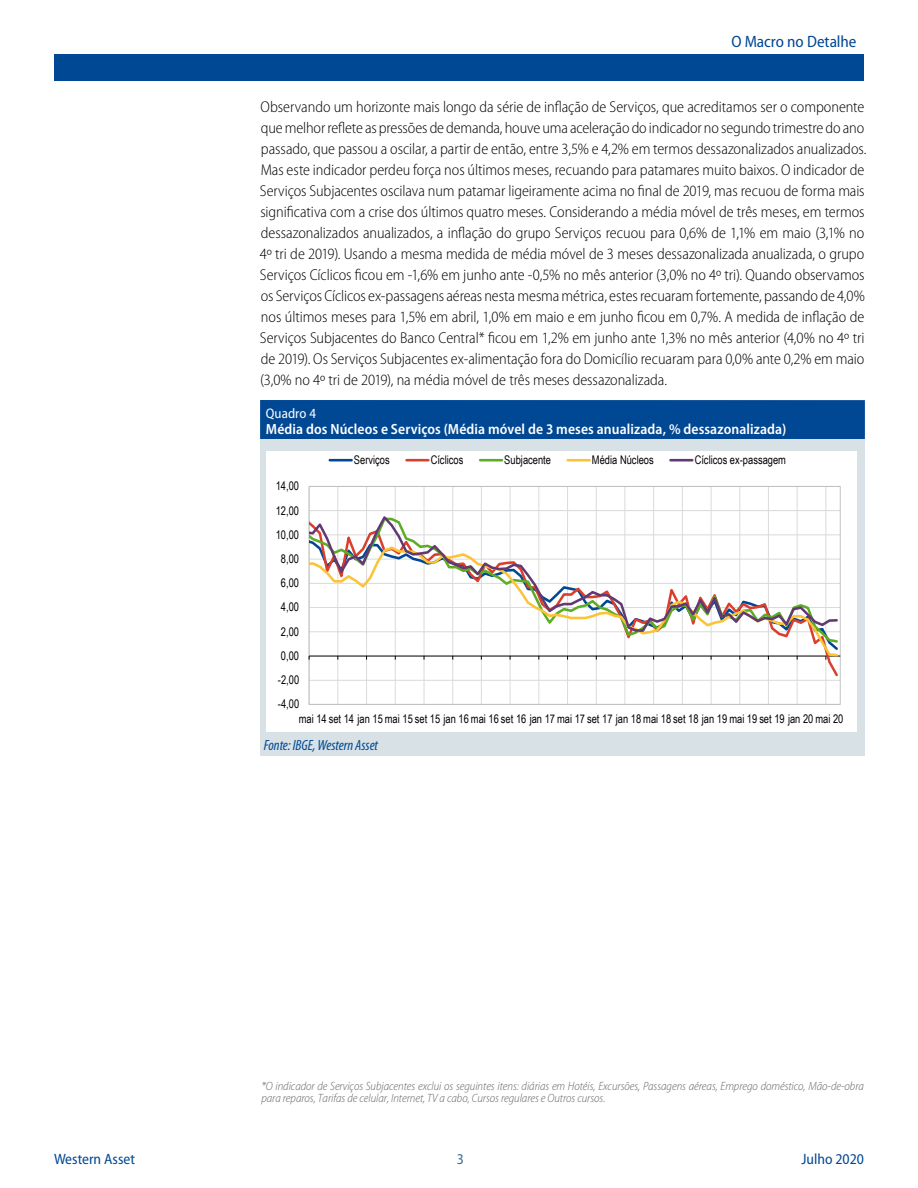
<style>
.page{position:relative;width:918px;height:1188px;background:#fff}
.page>*{position:absolute;margin:0;border:0;box-sizing:border-box;transform-origin:0 0}
.t1{font:semi-condensed 16.5px "Myriad Pro";color:#004894}
.t2{font:300 semi-condensed 15.75px/21px "Myriad Pro";letter-spacing:-.005em;color:#000}
.t3{font:semi-condensed 15px "Myriad Pro";color:#004894}
.t4{font:semi-condensed 15px "Myriad Pro";color:#3b6e8f}
.t5{font:600 semi-condensed 14.85px "Myriad Pro";letter-spacing:.005em;color:#fff}
.t6{font:italic condensed 14.85px "Myriad Pro";letter-spacing:-.005em;color:#004894}
.t7{font:semi-condensed 13.95px "Myriad Pro";letter-spacing:.005em;color:#fff}
.t8{font:italic 300 semi-condensed 12px/12px "Myriad Pro";letter-spacing:-.005em;color:#636466}
.t9{font:11.85px "Arial Narrow";color:#000;scale:.95 1}
</style>
<div class="page">
<div style="left:54px;top:54px;width:810px;height:27px;background:#004894"></div>
<div style="left:260px;top:400px;width:605px;height:41px;background:#004894"></div>
<div style="left:260px;top:439px;width:605px;height:317px;background:#d8e1e5"></div>
<div style="left:266px;top:451px;width:591px;height:281px;background:#fff"></div>
<hr style="left:309px;top:680px;width:531px;height:1px;background:#dadada">
<hr style="left:309px;top:510px;width:531px;height:1px;background:#dadada">
<hr style="left:337px;top:486px;width:1px;height:218px;background:#dadada">
<hr style="left:366px;top:486px;width:1px;height:218px;background:#dadada">
<hr style="left:395px;top:486px;width:1px;height:218px;background:#dadada">
<hr style="left:424px;top:486px;width:1px;height:218px;background:#dadada">
<hr style="left:452px;top:486px;width:1px;height:218px;background:#dadada">
<hr style="left:481px;top:486px;width:1px;height:218px;background:#dadada">
<hr style="left:510px;top:486px;width:1px;height:218px;background:#dadada">
<hr style="left:538px;top:486px;width:1px;height:218px;background:#dadada">
<hr style="left:567px;top:486px;width:1px;height:218px;background:#dadada">
<hr style="left:596px;top:486px;width:1px;height:218px;background:#dadada">
<hr style="left:624px;top:486px;width:1px;height:218px;background:#dadada">
<hr style="left:653px;top:486px;width:1px;height:218px;background:#dadada">
<hr style="left:682px;top:486px;width:1px;height:218px;background:#dadada">
<hr style="left:711px;top:486px;width:1px;height:218px;background:#dadada">
<hr style="left:739px;top:486px;width:1px;height:218px;background:#dadada">
<hr style="left:768px;top:486px;width:1px;height:218px;background:#dadada">
<hr style="left:797px;top:486px;width:1px;height:218px;background:#dadada">
<hr style="left:825px;top:486px;width:1px;height:218px;background:#dadada">
<div style="left:309px;top:486px;width:532px;height:219px;border:1px solid #c1c1c1"></div>
<svg style="left:309px;top:644px;width:531px;height:35px"></svg>
<svg style="left:309px;top:633px;width:530px;height:25px"></svg>
<svg style="left:309px;top:513px;width:530px;height:120px"></svg>
<hr style="left:330px;top:459px;width:22px;height:2px;background:#004794">
<hr style="left:407px;top:459px;width:21px;height:2px;background:#da3f2c">
<hr style="left:480px;top:459px;width:22px;height:2px;background:#5dac25">
<hr style="left:568px;top:459px;width:22px;height:2px;background:#fbc336">
<hr style="left:670px;top:459px;width:22px;height:2px;background:#623973">
<p class="t1" style="left:731px;top:32px;width:127px">O Macro no Detalhe</p>
<p class="t2" style="left:260px;top:97px;width:608px">Observando um horizonte mais longo da série de inflação de Serviços, que acreditamos ser o componente que melhor reflete as pressões de demanda, houve uma aceleração do indicador no segundo trimestre do ano passado, que passou a oscilar, a partir de então, entre 3,5% e 4,2% em termos dessazonalizados anualizados.<br>Mas este indicador perdeu força nos últimos meses, recuando para patamares muito baixos. O indicador de Serviços Subjacentes oscilava num patamar ligeiramente acima no final de 2019, mas recuou de forma mais significativa com a crise dos últimos quatro meses. Considerando a média móvel de três meses, em termos dessazonalizados anualizados, a inflação do grupo Serviços recuou para 0,6% de 1,1% em maio (3,1% no 4º tri de 2019). Usando a mesma medida de média móvel de 3 meses dessazonalizada anualizada, o grupo Serviços Cíclicos ficou em -1,6% em junho ante -0,5% no mês anterior (3,0% no 4º tri). Quando observamos os Serviços Cíclicos ex-passagens aéreas nesta mesma métrica, estes recuaram fortemente, passando de 4,0% nos últimos meses para 1,5% em abril, 1,0% em maio e em junho ficou em 0,7%. A medida de inflação de Serviços Subjacentes do Banco Central* ficou em 1,2% em junho ante 1,3% no mês anterior (4,0% no 4º tri de 2019). Os Serviços Subjacentes ex-alimentação fora do Domicílio recuaram para 0,0% ante 0,2% em maio (3,0% no 4º tri de 2019), na média móvel de três meses dessazonalizada.</p>
<p class="t7" style="left:266px;top:405px;width:52px">Quadro 4</p>
<p class="t5" style="left:266px;top:421px;width:522px">Média dos Núcleos e Serviços (Média móvel de 3 meses anualizada, % dessazonalizada)</p>
<p class="t9" style="left:276px;top:477px;width:26px">14,00</p>
<p class="t9" style="left:276px;top:502px;width:26px">12,00</p>
<p class="t9" style="left:276px;top:526px;width:26px">10,00</p>
<p class="t9" style="left:281px;top:550px;width:21px">8,00</p>
<p class="t9" style="left:281px;top:574px;width:21px">6,00</p>
<p class="t9" style="left:281px;top:599px;width:21px">4,00</p>
<p class="t9" style="left:281px;top:623px;width:21px">2,00</p>
<p class="t9" style="left:281px;top:647px;width:21px">0,00</p>
<p class="t9" style="left:278px;top:671px;width:24px">-2,00</p>
<p class="t9" style="left:278px;top:695px;width:24px">-4,00</p>
<p class="t9" style="left:354px;top:451px;width:39px">Serviços</p>
<p class="t9" style="left:431px;top:451px;width:36px">Cíclicos</p>
<p class="t9" style="left:504px;top:451px;width:51px">Subjacente</p>
<p class="t9" style="left:592px;top:451px;width:67px">Média Núcleos</p>
<p class="t9" style="left:695px;top:451px;width:98px">Cíclicos ex-passagem</p>
<p class="t9" style="left:299px;top:710px;width:575px">mai 14 set 14 jan 15 mai 15 set 15 jan 16 mai 16 set 16 jan 17 mai 17 set 17 jan 18 mai 18 set 18 jan 19 mai 19 set 19 jan 20 mai 20</p>
<p class="t6" style="left:264px;top:737px;width:116px">Fonte: IBGE, Western Asset</p>
<p class="t8" style="left:261px;top:1080px;width:604px">*O indicador de Serviços Subjacentes exclui os seguintes itens: diárias em Hotéis, Excursões, Passagens aéreas, Emprego doméstico, Mão-de-obra para reparos, Tarifas de celular, Internet, TV a cabo, Cursos regulares e Outros cursos.</p>
<p class="t3" style="left:54px;top:1151px;width:83px">Western Asset</p>
<p class="t3" style="left:801px;top:1151px;width:64px">Julho 2020</p>
<p class="t4" style="left:457px;top:1151px;width:9px">3</p>
</div>
